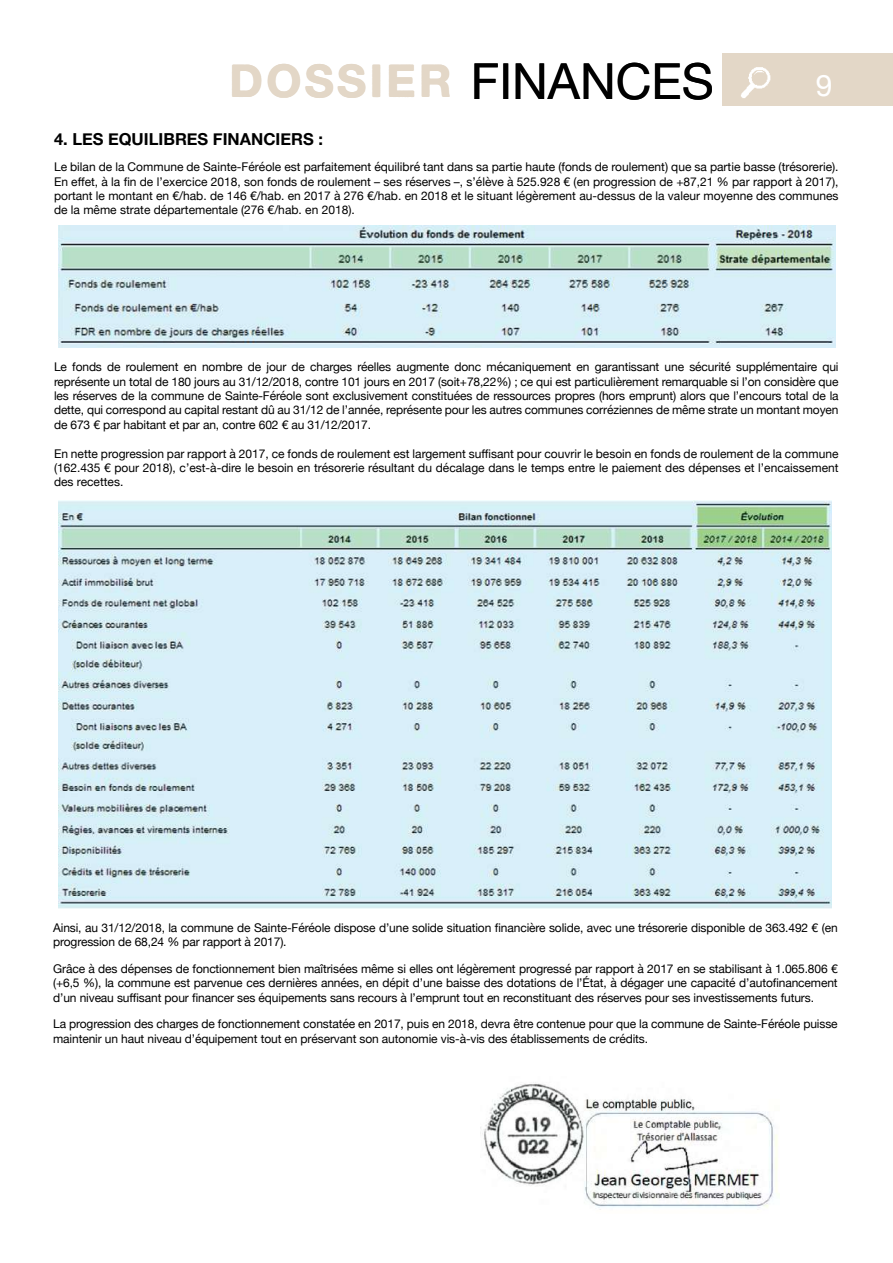
<style>
.page{position:relative;width:893px;height:1263px;background:#fff}
.page>*{position:absolute;margin:0;border:0;box-sizing:border-box;transform-origin:0 0}
.t1{font:49.5px "Helvetica Neue";color:#000}
.t2{font:45px "Alte Haas Grotesk Bold";color:#e3d7c7}
.t3{font:30px "Helvetica Neue";color:#fff}
.t4{font:700 16.5px "Helvetica Neue";color:#000}
.t5{font:12px/14.4px "Helvetica Neue";letter-spacing:-.01em;color:#000;text-align:justify}
.s1{font-family:"Alte Haas Grotesk Bold";font-size:45px;color:#e3d7c7}
</style>
<div class="page">
<img style="left:480px;top:1082px;width:298px;height:128px">
<img style="left:58px;top:225px;width:777px;height:122px">
<img style="left:58px;top:501px;width:774px;height:408px">
<div style="left:722px;top:53px;width:171px;height:52px;background:#e3d7c7"></div>
<h2 class="t2" style="left:230px;top:53px;width:102px">DOSSI</h2>
<h1 class="t1" style="left:387px;top:46px;width:329px"><span class="s1">ER</span> FINANCES</h1>
<h3 class="t3" style="left:816px;top:64px;width:42px">99</h3>
<h2 class="t2" style="left:305px;top:53px;width:26px">S</h2>
<h3 class="t4" style="left:54px;top:129px;width:30px">4. LES</h3>
<h3 class="t4" style="left:108px;top:129px;width:32px">EQUILI</h3>
<h3 class="t4" style="left:163px;top:129px;width:24px">BRES</h3>
<h3 class="t4" style="left:213px;top:129px;width:21px">FINANCIERS</h3>
<h3 class="t4" style="left:318px;top:129px;width:6px">:</h3>
<p class="t5" style="left:54px;top:160px;width:786px">Le bilan de la Commune de Sainte-Féréole est parfaitement équilibré tant dans sa partie haute (fonds de roulement) que sa partie basse (trésorerie).<br>En effet, à la fin de l’exercice 2018, son fonds de roulement – ses réserves –, s’élève à 525.928 € (en progression de +87,21 % par rapport à 2017), portant le montant en €/hab. de 146 €/hab. en 2017 à 276 €/hab. en 2018 et le situant légèrement au-dessus de la valeur moyenne des communes de la même strate départementale (276 €/hab. en 2018).</p>
<p class="t5" style="left:54px;top:360px;width:786px">Le fonds de roulement en nombre de jour de charges réelles augmente donc mécaniquement en garantissant une sécurité supplémentaire qui représente un total de 180 jours au 31/12/2018, contre 101 jours en 2017 (soit+78,22%) ; ce qui est particulièrement remarquable si l’on considère que les réserves de la commune de Sainte-Féréole sont exclusivement constituées de ressources propres (hors emprunt) alors que l’encours total de la dette, qui correspond au capital restant dû au 31/12 de l’année, représente pour les autres communes corréziennes de même strate un montant moyen de 673 € par habitant et par an, contre 602 € au 31/12/2017.</p>
<p class="t5" style="left:54px;top:447px;width:786px">En nette progression par rapport à 2017, ce fonds de roulement est largement suffisant pour couvrir le besoin en fonds de roulement de la commune (162.435 € pour 2018), c’est-à-dire le besoin en trésorerie résultant du décalage dans le temps entre le paiement des dépenses et l’encaissement des recettes.</p>
<p class="t5" style="left:53px;top:921px;width:786px">Ainsi, au 31/12/2018, la commune de Sainte-Féréole dispose d’une solide situation financière solide, avec une trésorerie disponible de 363.492 € (en progression de 68,24 % par rapport à 2017).</p>
<p class="t5" style="left:53px;top:962px;width:786px">Grâce à des dépenses de fonctionnement bien maîtrisées même si elles ont légèrement progressé par rapport à 2017 en se stabilisant à 1.065.806 € (+6,5 %), la commune est parvenue ces dernières années, en dépit d’une baisse des dotations de l’État, à dégager une capacité d’autofinancement d’un niveau suffisant pour financer ses équipements sans recours à l’emprunt tout en reconstituant des réserves pour ses investissements futurs.</p>
<p class="t5" style="left:53px;top:1017px;width:786px">La progression des charges de fonctionnement constatée en 2017, puis en 2018, devra être contenue pour que la commune de Sainte-Féréole puisse maintenir un haut niveau d’équipement tout en préservant son autonomie vis-à-vis des établissements de crédits.</p>
</div>
